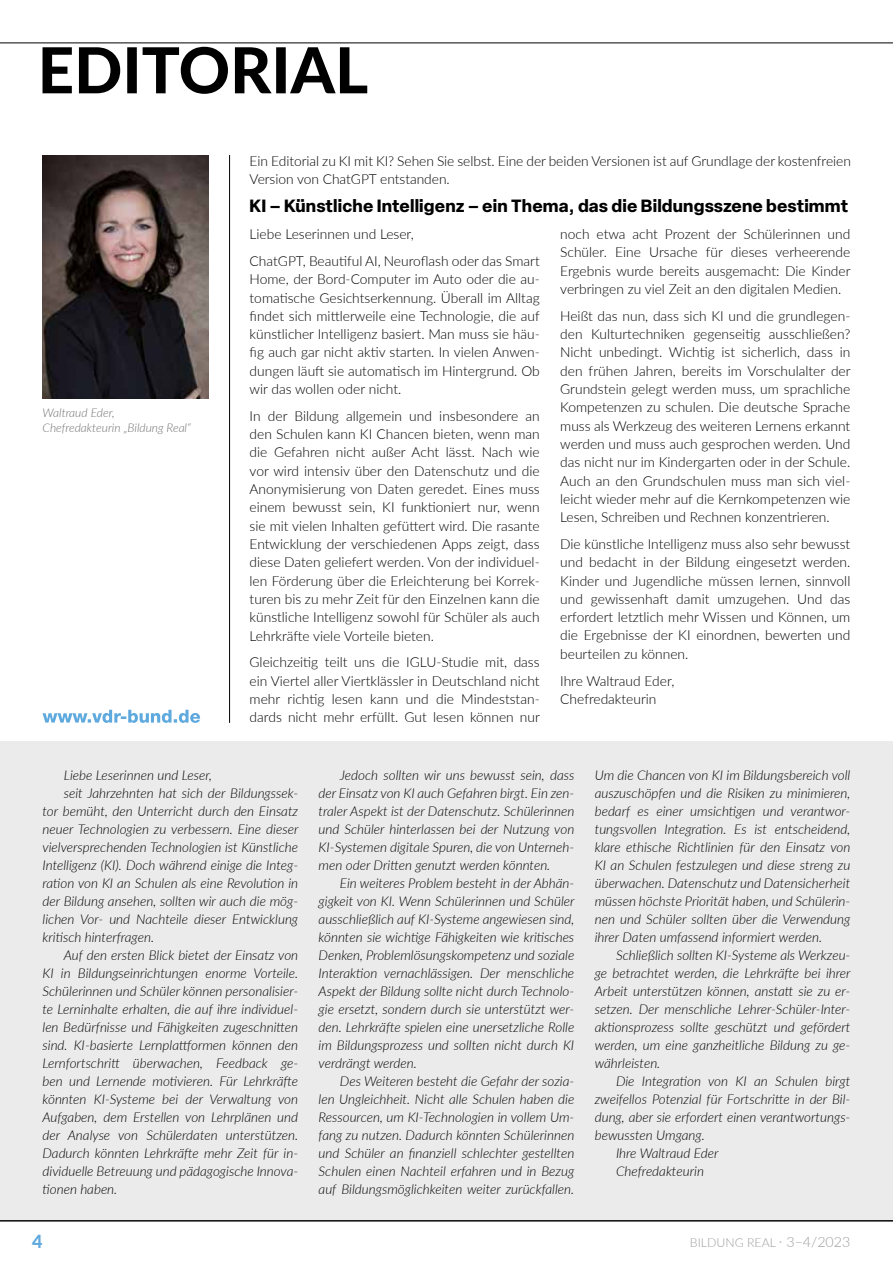
<style>
.page{position:relative;width:893px;height:1263px;background:#fff}
.page>*{position:absolute;margin:0;border:0;box-sizing:border-box;transform-origin:0 0}
.t1{font:800 18px "Lato";color:#5ea9de}
.t2{font:700 17.4px "Elza";letter-spacing:.01em;color:#000}
.t3{font:300 13.8px/18.3px "Lato";color:#000;text-align:justify}
.t4{font:italic 300 13.5px/18px "Lato";color:#000;text-align:justify}
.t5{font:300 12.3px "Lato";color:#9d9d9c}
.t6{font:italic 300 12px/15px "Lato";color:#706f6f}
.s1{font-size:14.25px}
</style>
<div class="page">
<hr style="left:0;top:1220px;width:893px;height:1px;background:#000">
<hr style="left:0;top:43px;width:893px;height:1px;background:#000">
<div style="left:0;top:741px;width:893px;height:479px;background:#ebebeb"></div>
<hr style="left:229px;top:155px;width:1px;height:568px;background:#000">
<svg style="left:43px;top:47px;width:324px;height:47px"></svg>
<svg style="left:43px;top:710px;width:157px;height:13px"></svg>
<img style="left:43px;top:155px;width:166px;height:244px">
<p class="t6" style="left:43px;top:405px;width:150px">Waltraud Eder,<br>Chefredakteurin „Bildung Real“</p>
<p class="t3" style="left:250px;top:152px;width:603px">Ein Editorial zu KI mit KI? Sehen Sie selbst. Eine der beiden Versionen ist auf Grundlage der kostenfreien<br>Version von ChatGPT entstanden.</p>
<p class="t2" style="left:250px;top:194px;width:600px">KI – Künstliche Intelligenz – ein Thema, das die Bildungsszene bestimmt</p>
<p class="t3" style="left:250px;top:220px;width:292px;line-height:26.8px">Liebe Leserinnen und Leser,<br>ChatGPT, Beautiful AI, Neuroflash oder das Smart</p>
<p class="t3" style="left:250px;top:270px;width:292px">Home, der Bord-Computer im Auto oder die au&shy;tomatische Gesichtserkennung. Überall im Alltag findet sich mittlerweile eine Technologie, die auf künstlicher Intelligenz basiert. Man muss sie häu&shy;fig auch gar nicht aktiv starten. In vielen Anwen&shy;dungen läuft sie automatisch im Hintergrund. Ob wir das wollen oder nicht.</p>
<p class="t3" style="left:250px;top:406px;width:292px">In der Bildung allgemein und insbesondere an den Schulen kann KI Chancen bieten, wenn man die Gefahren nicht außer Acht lässt. Nach wie vor wird intensiv über den Datenschutz und die Anonymisierung von Daten geredet. Eines muss einem bewusst sein, KI funktioniert nur, wenn sie mit vielen Inhalten gefüttert wird. Die rasante Entwicklung der verschiedenen Apps zeigt, dass diese Daten geliefert werden. Von der individuel&shy;len Förderung über die Erleichterung bei Korrek&shy;turen bis zu mehr Zeit für den Einzelnen kann die künstliche Intelligenz sowohl für Schüler als auch Lehrkräfte viele Vorteile bieten.</p>
<p class="t3" style="left:250px;top:653px;width:292px">Gleichzeitig teilt uns die IGLU-Studie mit, dass ein Viertel aller Viertklässler in Deutschland nicht mehr richtig lesen kann und die Mindeststan&shy;dards nicht mehr erfüllt. Gut lesen können nur</p>
<p class="t3" style="left:560px;top:225px;width:292px">noch etwa acht Prozent der Schülerinnen und Schüler. Eine Ursache für dieses verheerende Ergebnis wurde bereits ausgemacht: Die Kinder verbringen zu viel Zeit an den digitalen Medien.</p>
<p class="t3" style="left:560px;top:306px;width:292px">Heißt das nun, dass sich KI und die grundlegen&shy;den Kulturtechniken gegenseitig ausschließen?<br>Nicht unbedingt. Wichtig ist sicherlich, dass in den frühen Jahren, bereits im Vorschulalter der Grundstein gelegt werden muss, um sprachliche Kompetenzen zu schulen. Die deutsche Sprache muss als Werkzeug des weiteren Lernens erkannt werden und muss auch gesprochen werden. Und das nicht nur im Kindergarten oder in der Schule.<br>Auch an den Grundschulen muss man sich viel&shy;leicht wieder mehr auf die Kernkompetenzen wie Lesen, Schreiben und Rechnen konzentrieren.</p>
<p class="t3" style="left:560px;top:534px;width:292px">Die künstliche Intelligenz muss also sehr bewusst und bedacht in der Bildung eingesetzt werden.<br>Kinder und Jugendliche müssen lernen, sinnvoll und gewissenhaft damit umzugehen. Und das erfordert letztlich mehr Wissen und Können, um die Ergebnisse der KI einordnen, bewerten und beurteilen zu können.</p>
<p class="t3" style="left:560px;top:671px;width:116px">Ihre Waltraud Eder,<br>Chefredakteurin</p>
<p class="t4" style="left:64px;top:766px;width:150px">Liebe Leserinnen und Leser,</p>
<p class="t4" style="left:64px;top:784px;width:236px">seit Jahrzehnten hat sich der Bildungssek-</p>
<p class="t4" style="left:43px;top:802px;width:257px">tor bemüht, den Unterricht durch den Einsatz</p>
<p class="t4" style="left:43px;top:820px;width:257px">neuer Technologien zu verbessern. Eine dieser</p>
<p class="t4" style="left:43px;top:838px;width:257px">vielversprechenden Technologien ist Künstliche</p>
<p class="t4" style="left:43px;top:856px;width:257px">Intelligenz (KI). Doch während einige die Integ-</p>
<p class="t4" style="left:43px;top:874px;width:257px">ration von KI an Schulen als eine Revolution in</p>
<p class="t4" style="left:43px;top:892px;width:257px">der Bildung ansehen, sollten wir auch die mög-</p>
<p class="t4" style="left:43px;top:910px;width:257px">lichen Vor- und Nachteile dieser Entwicklung</p>
<p class="t4" style="left:43px;top:928px;width:113px">kritisch hinterfragen.</p>
<p class="t4" style="left:64px;top:946px;width:236px">Auf den ersten Blick bietet der Einsatz von</p>
<p class="t4" style="left:43px;top:964px;width:257px">KI in Bildungseinrichtungen enorme Vorteile.</p>
<p class="t4" style="left:43px;top:982px;width:257px">Schülerinnen und Schüler können personalisier-</p>
<p class="t4" style="left:43px;top:1000px;width:257px">te Lerninhalte erhalten, die auf ihre individuel-</p>
<p class="t4" style="left:43px;top:1018px;width:257px">len Bedürfnisse und Fähigkeiten zugeschnitten</p>
<p class="t4" style="left:43px;top:1036px;width:257px">sind. KI-basierte Lernplattformen können den</p>
<p class="t4" style="left:43px;top:1054px;width:257px">Lernfortschritt überwachen, Feedback ge-</p>
<p class="t4" style="left:43px;top:1072px;width:257px">ben und Lernende motivieren. Für Lehrkräfte</p>
<p class="t4" style="left:43px;top:1090px;width:257px">könnten KI-Systeme bei der Verwaltung von</p>
<p class="t4" style="left:43px;top:1108px;width:257px">Aufgaben, dem Erstellen von Lehrplänen und</p>
<p class="t4" style="left:43px;top:1126px;width:257px">der Analyse von Schülerdaten unterstützen.</p>
<p class="t4" style="left:43px;top:1144px;width:257px">Dadurch könnten Lehrkräfte mehr Zeit für in-</p>
<p class="t4" style="left:43px;top:1162px;width:257px">dividuelle Betreuung und pädagogische Innova-</p>
<p class="t4" style="left:43px;top:1180px;width:76px">tionen haben.</p>
<p class="t4" style="left:319px;top:766px;width:257px;text-indent:21px">Jedoch sollten wir uns bewusst sein, dass der Einsatz von KI auch Gefahren birgt. Ein zen&shy;traler Aspekt ist der Datenschutz. Schülerinnen und Schüler hinterlassen bei der Nutzung von KI-Systemen digitale Spuren, die von Unterneh&shy;men oder Dritten genutzt werden könnten.</p>
<p class="t4" style="left:319px;top:874px;width:257px;text-indent:21px">Ein weiteres Problem besteht in der Abhän&shy;gigkeit von KI. Wenn Schülerinnen und Schüler ausschließlich auf KI-Systeme angewiesen sind, könnten sie wichtige Fähigkeiten wie kritisches Denken, Problemlösungskompetenz und soziale Interaktion vernachlässigen. Der menschliche Aspekt der Bildung sollte nicht durch Technolo&shy;gie ersetzt, sondern durch sie unterstützt wer&shy;den. Lehrkräfte spielen eine unersetzliche Rolle im Bildungsprozess und sollten nicht durch KI verdrängt werden.</p>
<p class="t4" style="left:319px;top:1072px;width:257px;text-indent:21px">Des Weiteren besteht die Gefahr der sozia&shy;len Ungleichheit. Nicht alle Schulen haben die Ressourcen, um KI-Technologien in vollem Um&shy;fang zu nutzen. Dadurch könnten Schülerinnen und Schüler an finanziell schlechter gestellten Schulen einen Nachteil erfahren und in Bezug auf Bildungsmöglichkeiten weiter zurückfallen.</p>
<p class="t4" style="left:595px;top:766px;width:257px">Um die Chancen von KI im Bildungsbereich voll auszuschöpfen und die Risiken zu minimieren, bedarf es einer umsichtigen und verantwor&shy;tungsvollen Integration. Es ist entscheidend, klare ethische Richtlinien für den Einsatz von KI an Schulen festzulegen und diese streng zu überwachen. Datenschutz und Datensicherheit müssen höchste Priorität haben, und Schülerin&shy;nen und Schüler sollten über die Verwendung ihrer Daten umfassend informiert werden.</p>
<p class="t4" style="left:595px;top:946px;width:257px;text-indent:21px">Schließlich sollten KI-Systeme als Werkzeu&shy;ge betrachtet werden, die Lehrkräfte bei ihrer Arbeit unterstützen können, anstatt sie zu er&shy;setzen. Der menschliche Lehrer-Schüler-Inter&shy;aktionsprozess sollte geschützt und gefördert werden, um eine ganzheitliche Bildung zu ge&shy;währleisten.</p>
<p class="t4" style="left:616px;top:1072px;width:236px">Die Integration von KI an Schulen birgt</p>
<p class="t4" style="left:595px;top:1090px;width:257px">zweifellos Potenzial für Fortschritte in der Bil-</p>
<p class="t4" style="left:595px;top:1108px;width:257px">dung, aber sie erfordert einen verantwortungs-</p>
<p class="t4" style="left:595px;top:1126px;width:112px">bewussten Umgang.</p>
<p class="t4" style="left:616px;top:1144px;width:104px">Ihre Waltraud Eder</p>
<p class="t4" style="left:616px;top:1162px;width:89px">Chefredakteurin</p>
<h1 class="t1" style="left:32px;top:1228px;width:12px">4</h1>
<p class="t5" style="left:690px;top:1234px;width:162px">BILDUNG REAL <span class="s1">· 3–4/2023</span></p>
</div>
